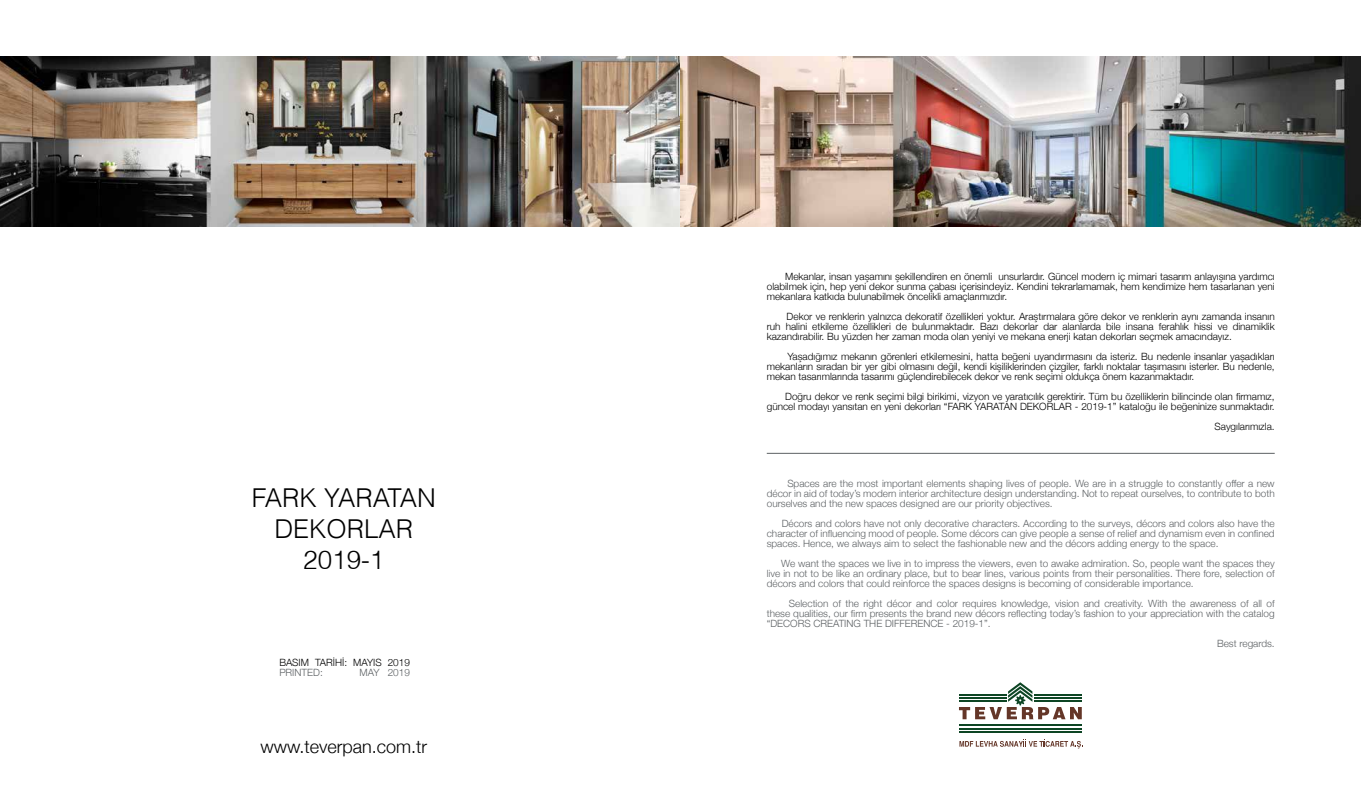
<style>
.page{position:relative;width:1361px;height:808px;background:#fff}
.page>*{position:absolute;margin:0;border:0;box-sizing:border-box;transform-origin:0 0}
.t1{font:300 26px/31.2px "Helvetica";color:#000;text-align:center}
.t2{font:300 18px "Helvetica Neue";color:#000}
.t3{font:300 10px/10px "Helvetica Neue";color:#000;text-align:justify}
.t4{font:300 10px/10px "Helvetica Neue";color:#5d6164;text-align:justify}
</style>
<div class="page">
<svg style="left:959px;top:739px;width:122px;height:9px"></svg>
<hr style="left:959px;top:724px;width:123px;height:2px;background:#0d4524">
<hr style="left:959px;top:728px;width:123px;height:2px;background:#0d4524">
<hr style="left:959px;top:731px;width:123px;height:2px;background:#0d4524">
<svg style="left:959px;top:682px;width:123px;height:37px"></svg>
<hr style="left:767px;top:453px;width:507px;height:1px;background:#5d6164">
<img style="left:0;top:57px;width:1361px;height:170px">
<h1 class="t1" style="left:252px;top:482px;width:186px">FARK YARATAN<br>DEKORLAR<br>2019-1</h1>
<p class="t3" style="left:279px;top:656px;width:132px">BASIM TARİHİ: MAYIS 2019</p>
<p class="t4" style="left:279px;top:666px;width:45px">PRINTED:</p>
<p class="t4" style="left:359px;top:666px;width:52px">MAY 2019</p>
<h2 class="t2" style="left:260px;top:732px;width:168px">www.teverpan.com.tr</h2>
<p class="t3" style="left:767px;top:270px;width:509px;text-indent:18px">Mekanlar, insan yaşamını şekillendiren en önemli unsurlardır. Güncel modern iç mimari tasarım anlayışına yardımcı olabilmek için, hep yeni dekor sunma çabası içerisindeyiz. Kendini tekrarlamamak, hem kendimize hem tasarlanan yeni mekanlara katkıda bulunabilmek öncelikli amaçlarımızdır.</p>
<p class="t3" style="left:767px;top:310px;width:509px;text-indent:20px">Dekor ve renklerin yalnızca dekoratif özellikleri yoktur. Araştırmalara göre dekor ve renklerin aynı zamanda insanın ruh halini etkileme özellikleri de bulunmaktadır. Bazı dekorlar dar alanlarda bile insana ferahlık hissi ve dinamiklik kazandırabilir. Bu yüzden her zaman moda olan yeniyi ve mekana enerji katan dekorları seçmek amacındayız.</p>
<p class="t3" style="left:767px;top:350px;width:509px;text-indent:21px">Yaşadığımız mekanın görenleri etkilemesini, hatta beğeni uyandırmasını da isteriz. Bu nedenle insanlar yaşadıkları mekanların sıradan bir yer gibi olmasını değil, kendi kişiliklerinden çizgiler, farklı noktalar taşımasını isterler. Bu nedenle, mekan tasarımlarında tasarımı güçlendirebilecek dekor ve renk seçimi oldukça önem kazanmaktadır.</p>
<p class="t3" style="left:767px;top:390px;width:509px;text-align:right">Doğru dekor ve renk seçimi bilgi birikimi, vizyon ve yaratıcılık gerektirir. Tüm bu özelliklerin bilincinde olan firmamız, güncel modayı yansıtan en yeni dekorları “FARK YARATAN DEKORLAR - 2019-1” kataloğu ile beğeninize sunmaktadır.</p>
<p class="t3" style="left:1214px;top:420px;width:62px">Saygılarımızla.</p>
<p class="t4" style="left:767px;top:477px;width:509px;text-indent:21px">Spaces are the most important elements shaping lives of people. We are in a struggle to constantly offer a new décor in aid of today’s modern interior architecture design understanding. Not to repeat ourselves, to contribute to both ourselves and the new spaces designed are our priority objectives.</p>
<p class="t4" style="left:767px;top:517px;width:509px;text-indent:15px">Décors and colors have not only decorative characters. According to the surveys, décors and colors also have the character of influencing mood of people. Some décors can give people a sense of relief and dynamism even in confined spaces. Hence, we always aim to select the fashionable new and the décors adding energy to the space.</p>
<p class="t4" style="left:767px;top:557px;width:509px;text-indent:14px">We want the spaces we live in to impress the viewers, even to awake admiration. So, people want the spaces they live in not to be like an ordinary place, but to bear lines, various points from their personalities. There fore, selection of décors and colors that could reinforce the spaces designs is becoming of considerable importance.</p>
<p class="t4" style="left:767px;top:597px;width:509px;text-indent:22px">Selection of the right décor and color requires knowledge, vision and creativity. With the awareness of all of these qualities, our firm presents the brand new décors reflecting today’s fashion to your appreciation with the catalog “DECORS CREATING THE DIFFERENCE - 2019-1”.</p>
<p class="t4" style="left:1217px;top:637px;width:59px">Best regards.</p>
</div>
